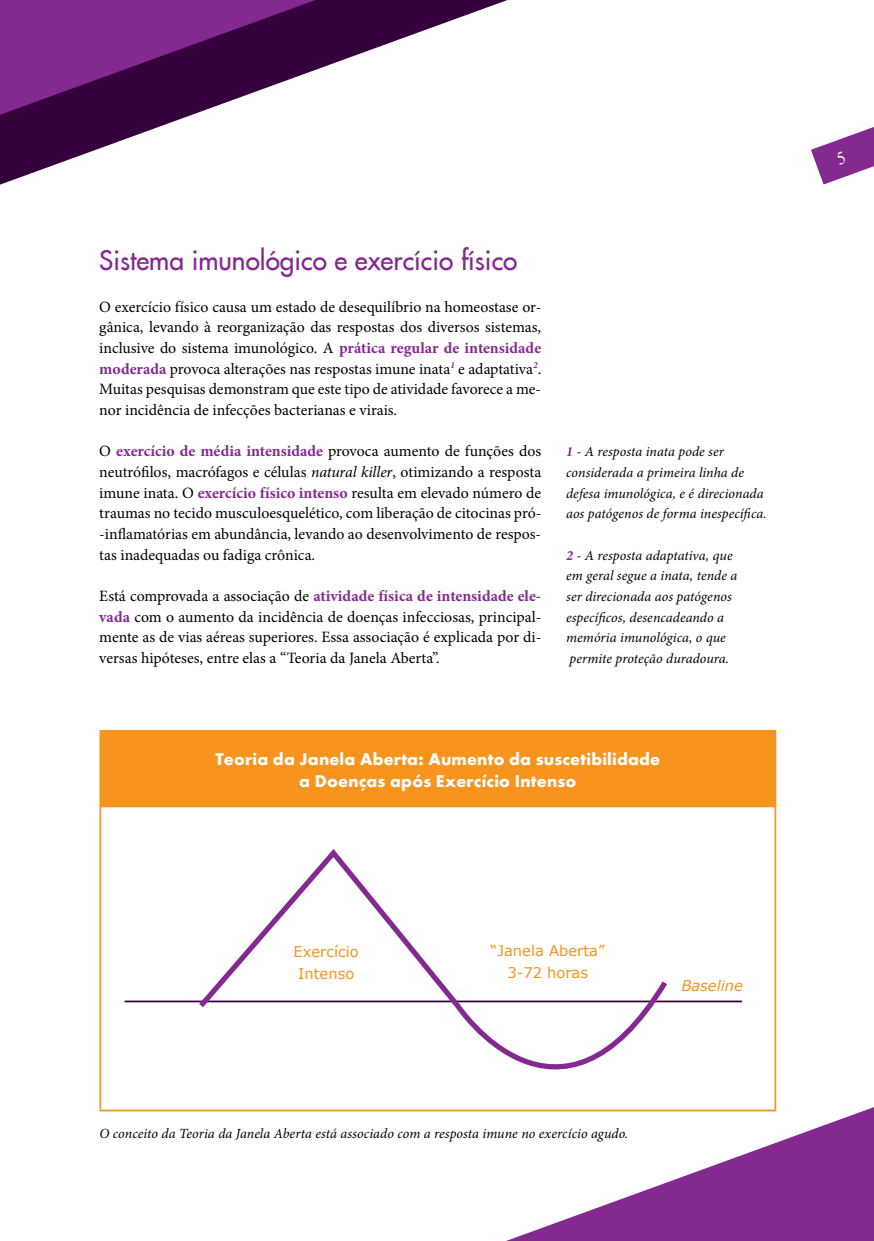
<style>
.page{position:relative;width:874px;height:1241px;background:#fff}
.page>*{position:absolute;margin:0;border:0;box-sizing:border-box;transform-origin:0 0}
.t1{font:26.25px "Futura";color:#842990}
.t2{font:700 17.5px/21px "Futura";letter-spacing:.01em;color:#fff;text-align:center}
.t3{font:15.75px/20.7px "Minion Pro";color:#000;text-align:justify}
.t4{font:14.7px/22.1px "Verdana";color:#f7941e;text-align:center}
.t5{font:italic 14.7px "Verdana";color:#f7941e}
.t6{font:italic 14px/20.7px "Minion Pro";letter-spacing:.005em;color:#000}
.s1{font-weight:700;color:#842990}
.s2{font-style:italic}
</style>
<div class="page">
<svg style="left:509px;top:766px;width:364px;height:474px"></svg>
<svg style="left:0;top:0;width:507px;height:185px"></svg>
<svg style="left:0;top:0;width:315px;height:115px;background:#6c2775"></svg>
<div style="left:100px;top:730px;width:675px;height:78px;background:#f7941e"></div>
<hr style="left:101px;top:807px;width:673px;height:1px;background:#fff">
<hr style="left:99px;top:729px;width:676px;height:2px;background:#f7941e">
<hr style="left:99px;top:731px;width:2px;height:77px;background:#f7941e">
<hr style="left:99px;top:808px;width:2px;height:301px;background:#f7941e">
<hr style="left:774px;top:808px;width:1px;height:301px;background:#f7941e">
<hr style="left:99px;top:1109px;width:676px;height:2px;background:#f7941e">
<hr style="left:125px;top:1000px;width:616px;height:2px;background:#36003d">
<svg style="left:194px;top:844px;width:477px;height:312px"></svg>
<svg style="left:811px;top:127px;width:62px;height:57px"></svg>
<h1 class="t1" style="left:99px;top:243px;width:419px">Sistema imunológico e exercício físico</h1>
<p class="t3" style="left:99px;top:296px;width:443px">O exercício físico causa um estado de desequilíbrio na homeostase or&shy;gânica, levando à reorganização das respostas dos diversos sistemas, inclusive do sistema imunológico. A <span class="s1">prática regular de intensidade moderada</span> provoca alterações nas respostas imune inata<sup>1</sup> e adaptativa<sup>2</sup>.<br>Muitas pesquisas demonstram que este tipo de atividade favorece a me&shy;nor incidência de infecções bacterianas e virais.</p>
<p class="t3" style="left:99px;top:441px;width:443px">O <span class="s1">exercício de média intensidade</span> provoca aumento de funções dos neutrófilos, macrófagos e células <span class="s2">natural killer</span>, otimizando a resposta imune inata. O <span class="s1">exercício físico intenso</span> resulta em elevado número de traumas no tecido musculoesquelético, com liberação de citocinas pró--inflamatórias em abundância, levando ao desenvolvimento de respos&shy;tas inadequadas ou fadiga crônica.</p>
<p class="t3" style="left:99px;top:585px;width:443px">Está comprovada a associação de <span class="s1">atividade física de intensidade ele&shy;vada</span> com o aumento da incidência de doenças infecciosas, principal&shy;mente as de vias aéreas superiores. Essa associação é explicada por di&shy;versas hipóteses, entre elas a “Teoria da Janela Aberta”.</p>
<p class="t6" style="left:566px;top:441px;width:202px"><span class="s1">1</span> - A resposta inata pode ser considerada a primeira linha de defesa imunológica, e é direcionada aos patógenos de forma inespecífica.</p>
<p class="t6" style="left:566px;top:544px;width:173px"><span class="s1">2</span> - A resposta adaptativa, que em geral segue a inata, tende a ser direcionada aos patógenos específicos, desencadeando a memória imunológica, o que permite proteção duradoura.</p>
<p class="t2" style="left:215px;top:748px;width:446px">Teoria da Janela Aberta: Aumento da suscetibilidade a Doenças após Exercício Intenso</p>
<p class="t4" style="left:293px;top:940px;width:67px">Exercício<br>Intenso</p>
<p class="t4" style="left:490px;top:939px;width:116px">“Janela Aberta”<br>3-72 horas</p>
<p class="t6" style="left:99px;top:1123px;width:530px">O conceito da Teoria da Janela Aberta está associado com a resposta imune no exercício agudo.</p>
<p class="t5" style="left:681px;top:975px;width:63px">Baseline</p>
</div>
